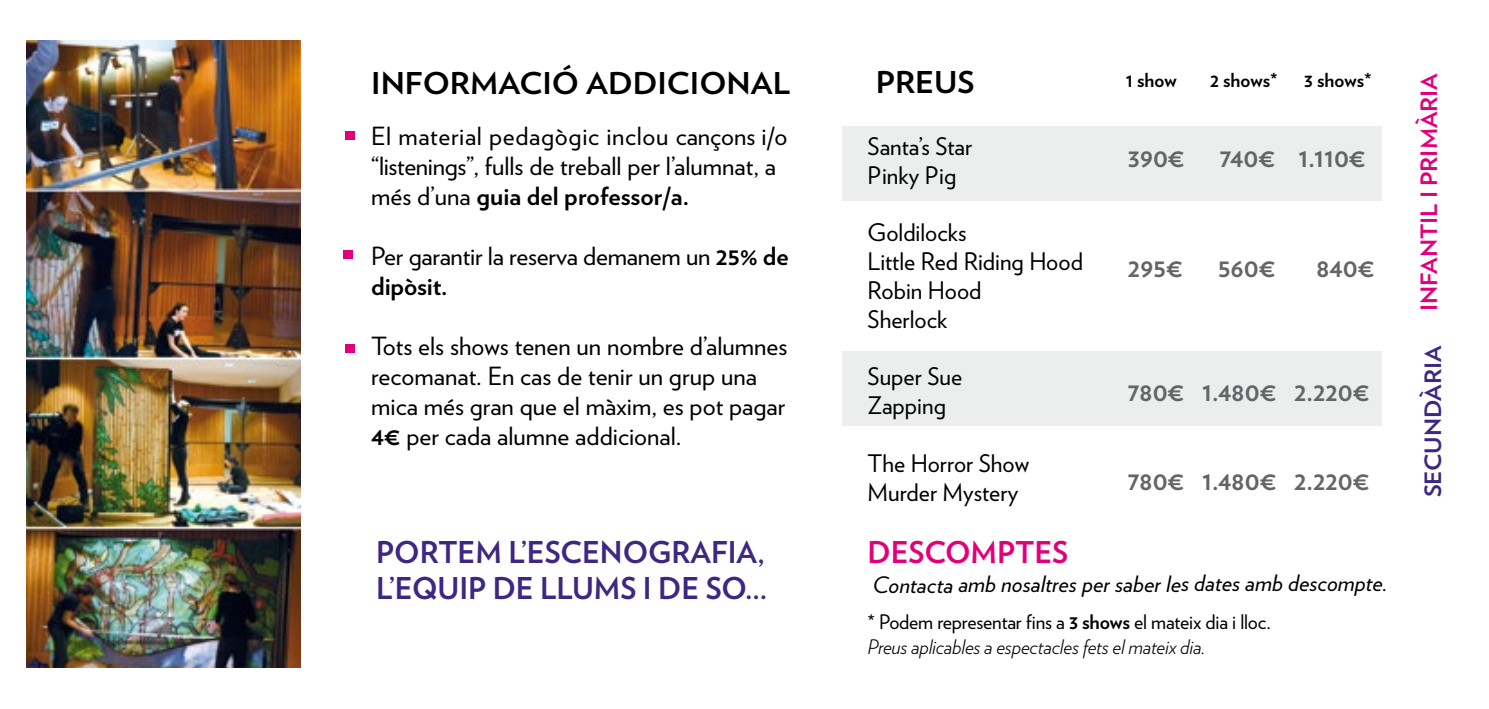
<style>
.page{position:relative;width:1489px;height:709px;background:#fff}
.page>*{position:absolute;margin:0;border:0;box-sizing:border-box;transform-origin:0 0}
.t1{font:700 30px/36px "Verlag";color:#3e2782}
.t2{font:700 30px "Verlag";color:#000;scale:1.07 1}
.t3{font:700 30px "Verlag";letter-spacing:-.005em;color:#e2007a}
.t4{font:700 26.5px "Verlag";color:#646567}
.t5{font:25px/30px "Verlag";color:#000}
.t6{font:24.25px/29px "Verlag";color:#000}
.t7{font:italic 22.5px "Verlag";letter-spacing:-.005em;color:#000}
.t8{font:700 22.5px "Verlag";color:#e2007a;scale:1.07 1}
.t9{font:700 22.5px "Verlag";color:#3e2782;scale:1.07 1}
.t10{font:italic 300 20px/25px "Verlag";letter-spacing:-.01em;color:#000}
.t11{font:700 19.25px "Verlag";color:#000}
.s1{font-weight:700}
.s2{font-weight:400;font-style:normal}
.s3{font-weight:700;font-style:normal}
</style>
<div class="page">
<div style="left:842px;top:351px;width:539px;height:74px;background:#eceded"></div>
<div style="left:842px;top:127px;width:539px;height:74px;background:#eceded"></div>
<div style="left:345px;top:131px;width:10px;height:9px;background:#e2007a"></div>
<div style="left:343px;top:250px;width:9px;height:9px;background:#e2007a"></div>
<div style="left:345px;top:344px;width:10px;height:9px;background:#e2007a"></div>
<img style="left:27px;top:40px;width:273px;height:627px">
<p class="t2" style="left:371px;top:59px;width:393px">INFORMACIÓ ADDICIONAL</p>
<p class="t5" style="left:371px;top:120px;width:418px">El material pedagògic inclou cançons i/o “listenings”, fulls de treball per l’alumnat, a més d’una <span class="s1">guia del professor/a.</span></p>
<p class="t5" style="left:371px;top:240px;width:419px">Per garantir la reserva demanem un <span class="s1">25% de dipòsit.</span></p>
<p class="t5" style="left:371px;top:330px;width:418px">Tots els shows tenen un nombre d’alumnes recomanat. En cas de tenir un grup una mica més gran que el màxim, es pot pagar <span class="s1">4€</span> per cada alumne addicional.</p>
<p class="t1" style="left:376px;top:532px;width:392px">PORTEM L’ESCENOGRAFIA,<br>L’EQUIP DE LLUMS I DE SO...</p>
<p class="t2" style="left:875px;top:59px;width:94px">PREUS</p>
<p class="t11" style="left:1125px;top:65px;width:53px">1 show</p>
<p class="t11" style="left:1209px;top:65px;width:69px">2 shows*</p>
<p class="t11" style="left:1303px;top:65px;width:69px">3 shows*</p>
<p class="t6" style="left:867px;top:130px;width:106px">Santa’s Star<br>Pinky Pig</p>
<p class="t6" style="left:867px;top:216px;width:217px">Goldilocks<br>Little Red Riding Hood<br>Robin Hood<br>Sherlock</p>
<p class="t6" style="left:867px;top:360px;width:96px">Super Sue<br>Zapping</p>
<p class="t6" style="left:867px;top:447px;width:163px">The Horror Show<br>Murder Mystery</p>
<p class="t3" style="left:867px;top:528px;width:202px">DESCOMPTES</p>
<p class="t4" style="left:1127px;top:136px;width:59px">390€</p>
<p class="t4" style="left:1219px;top:136px;width:148px">740€ 1.110€</p>
<p class="t4" style="left:1127px;top:246px;width:57px">295€</p>
<p class="t4" style="left:1217px;top:246px;width:60px">560€</p>
<p class="t4" style="left:1315px;top:246px;width:60px">840€</p>
<p class="t4" style="left:1127px;top:370px;width:244px">780€ 1.480€ 2.220€</p>
<p class="t4" style="left:1127px;top:459px;width:244px">780€ 1.480€ 2.220€</p>
<p class="t7" style="left:872px;top:566px;width:516px">Contacta amb nosaltres per saber les dates amb descompte.</p>
<p class="t10" style="left:867px;top:607px;width:404px"><span class="s2">* Podem representar fins a</span> <span class="s3">3 shows</span> <span class="s2">el mateix dia i lloc.<br></span>Preus aplicables a espectacles fets el mateix dia.</p>
<p class="t8" style="left:1411px;top:311px;width:224px;rotate:-90deg">INFANTIL I PRIMÀRIA</p>
<p class="t9" style="left:1415px;top:497px;width:144px;rotate:-90deg">SECUNDÀRIA</p>
</div>
